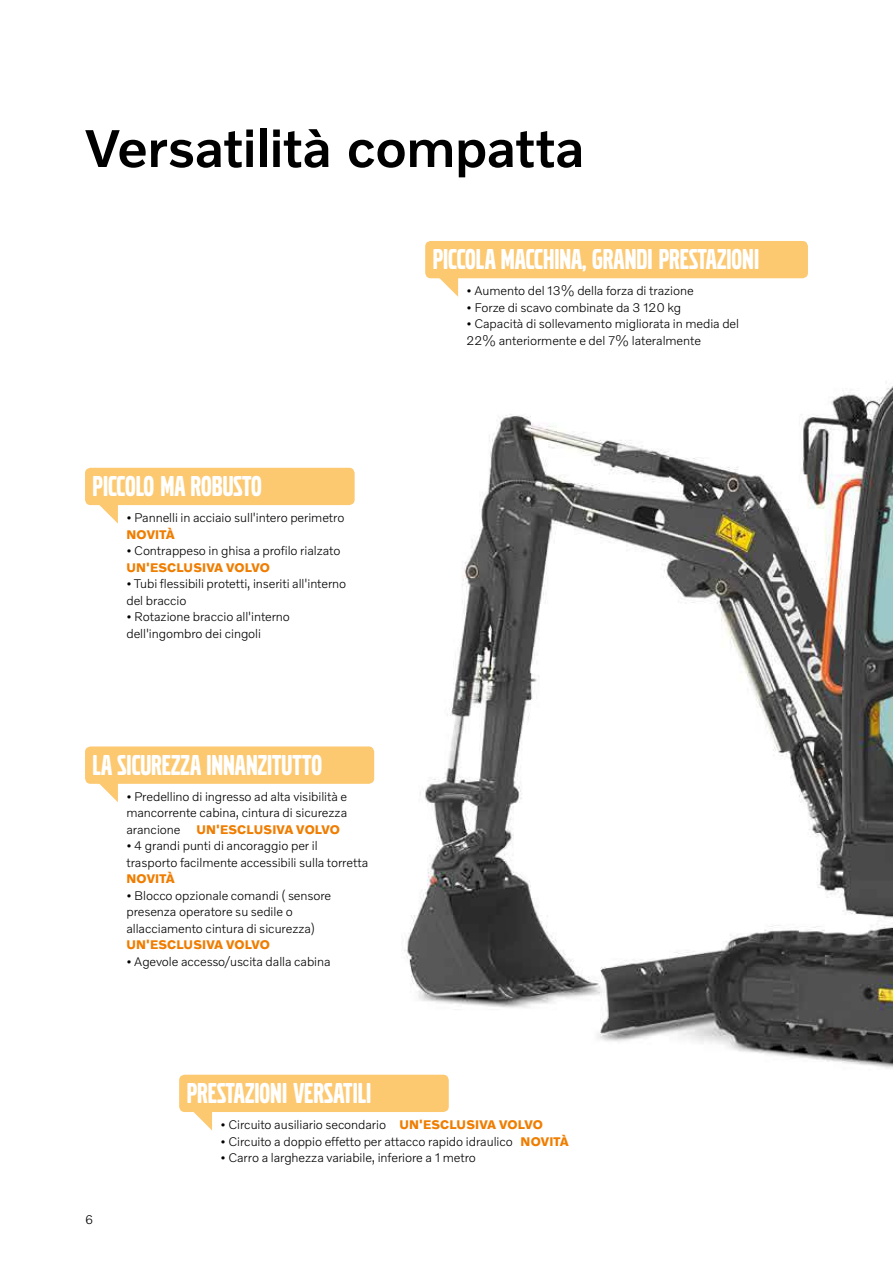
<style>
.page{position:relative;width:893px;height:1263px;background:#fff}
.page>*{position:absolute;margin:0;border:0;box-sizing:border-box;transform-origin:0 0}
.t1{font:500 54px "Volvo Novum";letter-spacing:-.01em;color:#000}
.t2{font:30px "Volvo Broad Pro";color:#fff}
.t3{font:300 12.75px/16.5px "Volvo Novum";letter-spacing:-.005em;color:#000}
.t4{font:700 12.75px "Volvo Novum";letter-spacing:.01em;color:#ef7d00}
.s1{font-weight:700;color:#ef7d00}
</style>
<div class="page">
<img style="left:238px;top:241px;width:655px;height:870px">
<div style="left:425px;top:241px;width:383px;height:37px;background:#fcc870;border-radius:6px"></div>
<svg style="left:438px;top:278px;width:20px;height:19px"></svg>
<div style="left:85px;top:468px;width:270px;height:37px;background:#fcc870;border-radius:6px"></div>
<svg style="left:98px;top:505px;width:20px;height:19px"></svg>
<div style="left:85px;top:746px;width:289px;height:38px;background:#fcc870;border-radius:6px"></div>
<svg style="left:98px;top:783px;width:20px;height:19px"></svg>
<div style="left:179px;top:1075px;width:270px;height:37px;background:#fcc870;border-radius:6px"></div>
<svg style="left:193px;top:1112px;width:19px;height:18px"></svg>
<h1 class="t1" style="left:85px;top:114px;width:501px">Versatilità compatta</h1>
<h2 class="t2" style="left:433px;top:245px;width:328px">PICCOLA MACCHINA, GRANDI PRESTAZIONI</h2>
<h2 class="t2" style="left:93px;top:472px;width:171px">PICCOLO MA ROBUSTO</h2>
<p class="t3" style="left:126px;top:509px;width:220px">• Pannelli in acciaio sull'intero perimetro</p>
<p class="t4" style="left:127px;top:526px;width:50px">NOVITÀ</p>
<p class="t3" style="left:126px;top:542px;width:216px">• Contrappeso in ghisa a profilo rialzato</p>
<p class="t4" style="left:127px;top:559px;width:145px">UN'ESCLUSIVA VOLVO</p>
<p class="t3" style="left:126px;top:575px;width:221px">• Tubi flessibili protetti, inseriti all'interno del braccio</p>
<p class="t3" style="left:126px;top:608px;width:165px">• Rotazione braccio all'interno dell'ingombro dei cingoli</p>
<h2 class="t2" style="left:93px;top:751px;width:231px">LA SICUREZZA INNANZITUTTO</h2>
<p class="t3" style="left:126px;top:788px;width:222px;text-align:justify">• Predellino di ingresso ad alta visibilità e mancorrente cabina, cintura di sicurezza arancione</p>
<p class="t4" style="left:197px;top:821px;width:145px">UN'ESCLUSIVA VOLVO</p>
<p class="t3" style="left:126px;top:837px;width:243px">• 4 grandi punti di ancoraggio per il trasporto facilmente accessibili sulla torretta</p>
<p class="t4" style="left:127px;top:871px;width:50px">NOVITÀ</p>
<p class="t3" style="left:126px;top:887px;width:206px">• Blocco opzionale comandi ( sensore presenza operatore su sedile o allacciamento cintura di sicurezza)</p>
<p class="t4" style="left:127px;top:937px;width:145px">UN'ESCLUSIVA VOLVO</p>
<p class="t3" style="left:126px;top:953px;width:206px">• Agevole accesso/uscita dalla cabina</p>
<h2 class="t2" style="left:187px;top:1079px;width:186px">PRESTAZIONI VERSATILI</h2>
<p class="t3" style="left:467px;top:282px;width:229px">• Aumento del 13% della forza di trazione</p>
<p class="t3" style="left:467px;top:299px;width:216px">• Forze di scavo combinate da 3 120 kg</p>
<p class="t3" style="left:467px;top:315px;width:274px">• Capacità di sollevamento migliorata in media del<br>22% anteriormente e del 7% lateralmente</p>
<p class="t3" style="left:85px;top:1210px;width:10px">6</p>
<p class="t3" style="left:221px;top:1116px;width:324px">• Circuito ausiliario secondario <span class="s1">UN'ESCLUSIVA VOLVO</span></p>
<p class="t3" style="left:221px;top:1132px;width:350px">• Circuito a doppio effetto per attacco rapido idraulico <span class="s1">NOVITÀ</span></p>
<p class="t3" style="left:221px;top:1149px;width:257px">• Carro a larghezza variabile, inferiore a 1 metro</p>
</div>
